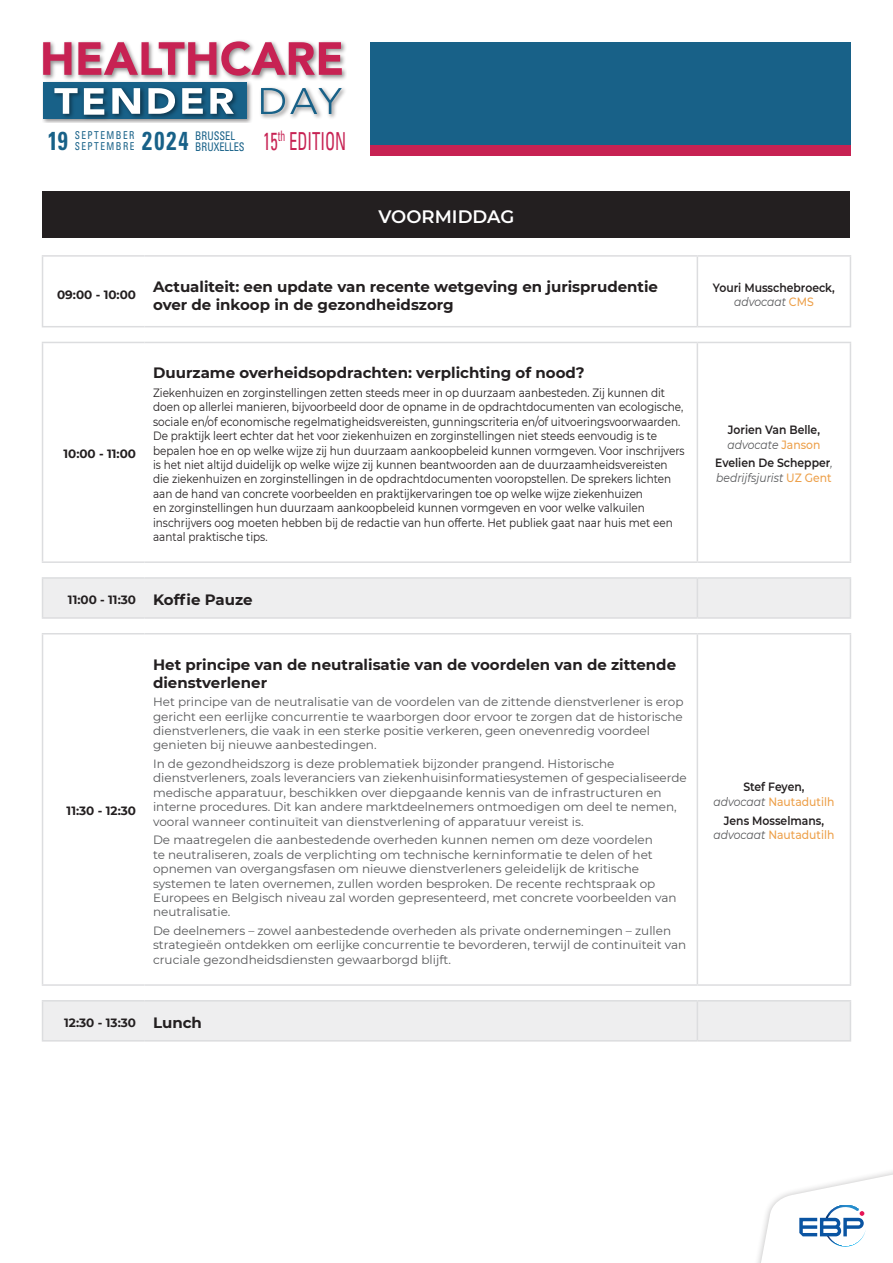
<style>
.page{position:relative;width:893px;height:1263px;background:#fff}
.page>*{position:absolute;margin:0;border:0;box-sizing:border-box;transform-origin:0 0}
.t1{font:700 condensed 25.95px "Univers LT Std";letter-spacing:.09em;color:#186188;scale:.87 1}
.t2{font:600 18px "Montserrat";color:#fff}
.t3{font:700 15px/18px "Montserrat";color:#231f20}
.t4{font:12px/14.4px "Montserrat";color:#57585a}
.t5{font:12px/14.4px "Montserrat";color:#231f20;scale:.87 1}
.t6{font:600 12px/14.4px "Montserrat";color:#231f20;text-align:center;scale:.9 1}
.t7{font:700 12px "Montserrat";color:#231f20}
.t8{font:500 12px/14.4px "Montserrat";color:#eda04a;text-align:center;scale:.9 1}
.t9{font:condensed 11.85px/11.1px "Univers LT Std";color:#186188;scale:.87 1}
.t10{font:condensed 10.8px/10.8px "Univers LT Std";letter-spacing:.15em;color:#186188;scale:.87 1}
.s1{font-size:24.75px;color:#c72253}
.s2{font-weight:400;font-style:italic;color:#57585a}
.s3{font-weight:500;color:#eda04a}
.s4{font-size:15px}
.s5{font-weight:600;color:#231f20}
</style>
<div class="page">
<img style="left:43px;top:83px;width:209px;height:40px">
<div style="left:43px;top:82px;width:204px;height:37px;background:#186188"></div>
<img style="left:51px;top:88px;width:29px;height:34px">
<svg style="left:54px;top:88px;width:24px;height:26px"></svg>
<img style="left:80px;top:88px;width:28px;height:34px">
<svg style="left:84px;top:88px;width:20px;height:27px"></svg>
<img style="left:108px;top:88px;width:37px;height:34px">
<svg style="left:112px;top:88px;width:28px;height:26px"></svg>
<img style="left:145px;top:94px;width:33px;height:28px">
<svg style="left:148px;top:88px;width:27px;height:26px"></svg>
<img style="left:178px;top:88px;width:28px;height:34px">
<svg style="left:182px;top:88px;width:21px;height:26px"></svg>
<img style="left:206px;top:92px;width:36px;height:30px">
<svg style="left:210px;top:88px;width:24px;height:26px"></svg>
<img style="left:260px;top:87px;width:25px;height:32px">
<img style="left:290px;top:114px;width:25px;height:4px">
<img style="left:315px;top:88px;width:30px;height:30px">
<svg style="left:261px;top:88px;width:81px;height:26px"></svg>
<img style="left:43px;top:40px;width:303px;height:43px">
<svg style="left:43px;top:42px;width:28px;height:33px"></svg>
<svg style="left:78px;top:41px;width:264px;height:35px"></svg>
<div style="left:370px;top:43px;width:480px;height:103px;background:#186188"></div>
<div style="left:370px;top:146px;width:480px;height:10px;background:#c72253"></div>
<div style="left:43px;top:579px;width:807px;height:38px;background:#eeeeef"></div>
<div style="left:43px;top:1001px;width:807px;height:39px;background:#eeeeef"></div>
<hr style="left:42px;top:255px;width:103px;height:2px;background:#dcdddf">
<hr style="left:42px;top:257px;width:1px;height:69px;background:#dcdddf">
<hr style="left:145px;top:255px;width:552px;height:2px;background:#dcdddf">
<hr style="left:697px;top:255px;width:154px;height:2px;background:#dcdddf">
<hr style="left:697px;top:257px;width:1px;height:69px;background:#dcdddf">
<hr style="left:850px;top:257px;width:1px;height:69px;background:#dcdddf">
<hr style="left:42px;top:326px;width:103px;height:1px;background:#dcdddf">
<hr style="left:145px;top:326px;width:552px;height:1px;background:#dcdddf">
<hr style="left:697px;top:326px;width:154px;height:1px;background:#dcdddf">
<hr style="left:42px;top:561px;width:103px;height:2px;background:#dcdddf">
<hr style="left:145px;top:561px;width:552px;height:2px;background:#dcdddf">
<hr style="left:697px;top:561px;width:154px;height:2px;background:#dcdddf">
<hr style="left:42px;top:617px;width:103px;height:2px;background:#dcdddf">
<hr style="left:145px;top:617px;width:552px;height:2px;background:#dcdddf">
<hr style="left:697px;top:617px;width:154px;height:2px;background:#dcdddf">
<hr style="left:42px;top:984px;width:103px;height:2px;background:#dcdddf">
<hr style="left:145px;top:984px;width:552px;height:2px;background:#dcdddf">
<hr style="left:697px;top:984px;width:154px;height:2px;background:#dcdddf">
<hr style="left:42px;top:1040px;width:103px;height:1px;background:#dcdddf">
<hr style="left:145px;top:1040px;width:552px;height:1px;background:#dcdddf">
<hr style="left:697px;top:1040px;width:154px;height:1px;background:#dcdddf">
<hr style="left:42px;top:342px;width:103px;height:1px;background:#dcdddf">
<hr style="left:42px;top:343px;width:1px;height:218px;background:#dcdddf">
<hr style="left:145px;top:342px;width:552px;height:1px;background:#dcdddf">
<hr style="left:697px;top:342px;width:154px;height:1px;background:#dcdddf">
<hr style="left:697px;top:343px;width:1px;height:218px;background:#dcdddf">
<hr style="left:850px;top:343px;width:1px;height:218px;background:#dcdddf">
<hr style="left:42px;top:577px;width:103px;height:2px;background:#dcdddf">
<hr style="left:145px;top:577px;width:552px;height:2px;background:#dcdddf">
<hr style="left:697px;top:577px;width:154px;height:2px;background:#dcdddf">
<hr style="left:42px;top:633px;width:103px;height:1px;background:#dcdddf">
<hr style="left:145px;top:633px;width:552px;height:1px;background:#dcdddf">
<hr style="left:697px;top:633px;width:154px;height:1px;background:#dcdddf">
<hr style="left:42px;top:1000px;width:103px;height:1px;background:#dcdddf">
<hr style="left:145px;top:1000px;width:552px;height:1px;background:#dcdddf">
<hr style="left:697px;top:1000px;width:154px;height:1px;background:#dcdddf">
<hr style="left:42px;top:579px;width:1px;height:38px;background:#dcdddf">
<hr style="left:697px;top:579px;width:1px;height:38px;background:#dcdddf">
<hr style="left:850px;top:579px;width:1px;height:38px;background:#dcdddf">
<hr style="left:42px;top:634px;width:1px;height:350px;background:#dcdddf">
<hr style="left:697px;top:634px;width:1px;height:350px;background:#dcdddf">
<hr style="left:850px;top:634px;width:1px;height:350px;background:#dcdddf">
<hr style="left:42px;top:1001px;width:1px;height:39px;background:#dcdddf">
<hr style="left:697px;top:1001px;width:1px;height:39px;background:#dcdddf">
<hr style="left:850px;top:1001px;width:1px;height:39px;background:#dcdddf">
<div style="left:43px;top:191px;width:807px;height:47px;background:#231f20"></div>
<svg style="left:759px;top:1172px;width:134px;height:91px"></svg>
<p class="t10" style="left:75px;top:130px;width:70px">SEPTEMBER<br>SEPTEMBRE</p>
<p class="t9" style="left:195px;top:130px;width:175px">BRUSSEL<br>BRUXELLES <span class="s1">15</span><sup>th</sup> <span class="s1">EDITION</span></p>
<h1 class="t1" style="left:48px;top:125px;width:25px">19</h1>
<h1 class="t1" style="left:142px;top:125px;width:55px">2024</h1>
<h2 class="t2" style="left:379px;top:204px;width:137px">VOORMIDDAG</h2>
<p class="t7" style="left:57px;top:286px;width:80px">09:00 - 10:00</p>
<p class="t3" style="left:153px;top:277px;width:506px">Actualiteit: een update van recente wetgeving en jurisprudentie over de inkoop in de gezondheidszorg</p>
<p class="t6" style="left:713px;top:280px;width:137px">Youri Musschebroeck, <span class="s2">advocaat</span> <span class="s3">CMS</span></p>
<p class="t7" style="left:64px;top:445px;width:74px">10:00 - 11:00</p>
<p class="t3" style="left:153px;top:363px;width:433px">Duurzame overheidsopdrachten: verplichting of nood?</p>
<p class="t5" style="left:153px;top:385px;width:612px">Ziekenhuizen en zorginstellingen zetten steeds meer in op duurzaam aanbesteden. Zij kunnen dit doen op allerlei manieren, bijvoorbeeld door de opname in de opdrachtdocumenten van ecologische, sociale en/of economische regelmatigheidsvereisten, gunningscriteria en/of uitvoeringsvoorwaarden.<br>De praktijk leert echter dat het voor ziekenhuizen en zorginstellingen niet steeds eenvoudig is te bepalen hoe en op welke wijze zij hun duurzaam aankoopbeleid kunnen vormgeven. Voor inschrijvers is het niet altijd duidelijk op welke wijze zij kunnen beantwoorden aan de duurzaamheidsvereisten die ziekenhuizen en zorginstellingen in de opdrachtdocumenten vooropstellen. De sprekers lichten aan de hand van concrete voorbeelden en praktijkervaringen toe op welke wijze ziekenhuizen<br>en zorginstellingen hun duurzaam aankoopbeleid kunnen vormgeven en voor welke valkuilen inschrijvers oog moeten hebben bij de redactie van hun offerte. Het publiek gaat naar huis met een aantal praktische tips.</p>
<p class="t7" style="left:68px;top:591px;width:186px">11:00 - 11:30 <span class="s4">Koffie Pauze</span></p>
<p class="t7" style="left:67px;top:802px;width:71px">11:30 - 12:30</p>
<p class="t3" style="left:153px;top:654px;width:525px">Het principe van de neutralisatie van de voordelen van de zittende dienstverlener</p>
<p class="t4" style="left:153px;top:694px;width:532px">Het principe van de neutralisatie van de voordelen van de zittende dienstverlener is erop gericht een eerlijke concurrentie te waarborgen door ervoor te zorgen dat de historische dienstverleners, die vaak in een sterke positie verkeren, geen onevenredig voordeel genieten bij nieuwe aanbestedingen.</p>
<p class="t4" style="left:153px;top:756px;width:535px">In de gezondheidszorg is deze problematiek bijzonder prangend. Historische dienstverleners, zoals leveranciers van ziekenhuisinformatiesystemen of gespecialiseerde medische apparatuur, beschikken over diepgaande kennis van de infrastructuren en interne procedures. Dit kan andere marktdeelnemers ontmoedigen om deel te nemen, vooral wanneer continuïteit van dienstverlening of apparatuur vereist is.</p>
<p class="t4" style="left:153px;top:832px;width:525px">De maatregelen die aanbestedende overheden kunnen nemen om deze voordelen<br>te neutraliseren, zoals de verplichting om technische kerninformatie te delen of het opnemen van overgangsfasen om nieuwe dienstverleners geleidelijk de kritische systemen te laten overnemen, zullen worden besproken. De recente rechtspraak op Europees en Belgisch niveau zal worden gepresenteerd, met concrete voorbeelden van neutralisatie.</p>
<p class="t4" style="left:153px;top:923px;width:535px">De deelnemers – zowel aanbestedende overheden als private ondernemingen – zullen strategieën ontdekken om eerlijke concurrentie te bevorderen, terwijl de continuïteit van cruciale gezondheidsdiensten gewaarborgd blijft.</p>
<p class="t7" style="left:64px;top:1014px;width:139px">12:30 - 13:30 <span class="s4">Lunch</span></p>
<p class="t6" style="left:727px;top:422px;width:105px;text-align:left">Jorien Van Belle, <span class="s2">advocate</span> <span class="s3">Janson</span></p>
<p class="t6" style="left:715px;top:455px;width:132px;text-align:left">Evelien De Schepper<span class="s2">, bedrijfsjurist</span> <span class="s3">UZ Gent</span></p>
<p class="t8" style="left:713px;top:779px;width:136px"><span class="s5">Stef Feyen,<br></span><span class="s2">advocaat</span> Nautadutilh</p>
<p class="t6" style="left:713px;top:812px;width:136px">Jens Mosselmans, <span class="s2">advocaat</span> <span class="s3">Nautadutilh</span></p>
</div>
